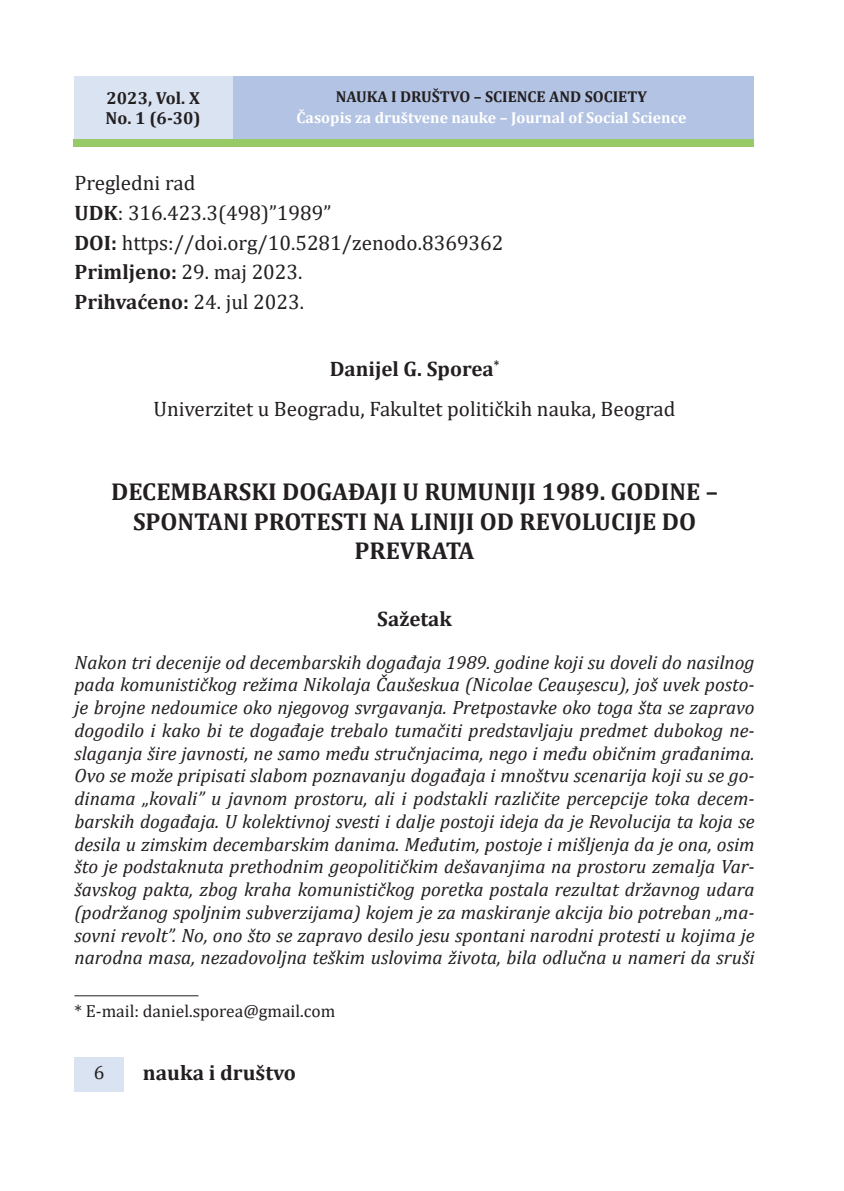
<style>
.page{position:relative;width:844px;height:1191px;background:#fff}
.page>*{position:absolute;margin:0;border:0;box-sizing:border-box;transform-origin:0 0}
.t1{font:700 24.5px/29.8px "Cambria";color:#231f20;text-align:center}
.t2{font:700 21.35px "Cambria";color:#231f20}
.t3{font:21px/29.8px "Cambria";color:#231f20}
.t4{font:700 21px "Cambria";color:#231f20}
.t5{font:italic 19.25px/22.8px "Cambria";color:#231f20;text-align:justify}
.t6{font:19.25px "Cambria";color:#231f20}
.t7{font:17.5px "Cambria";color:#231f20}
.t8{font:700 17.5px/20.5px "Cambria";color:#231f20}
.t9{font:700 15.75px "Cambria";color:#fff}
.t10{font:700 15.75px "Cambria";color:#231f20}
.s1{font-weight:700}
</style>
<div class="page">
<div style="left:74px;top:77px;width:679px;height:62px;background:#b3c3e3"></div>
<div style="left:74px;top:139px;width:679px;height:7px;background:#98c967"></div>
<div style="left:74px;top:77px;width:159px;height:62px;background:#d9e3f2"></div>
<div style="left:74px;top:1057px;width:50px;height:34px;background:#d9e3f2"></div>
<hr style="left:74px;top:995px;width:124px;height:1px;background:#231f20">
<p class="t8" style="left:106px;top:87px;width:97px">2023, Vol. X<br>No. 1 (6-30)</p>
<p class="t10" style="left:336px;top:85px;width:312px">NAUKA I DRUŠTVO – SCIENCE AND SOCIETY</p>
<p class="t9" style="left:296px;top:106px;width:391px">Časopis za društvene nauke – Journal of Social Science</p>
<p class="t3" style="left:74px;top:168px;width:430px">Pregledni rad<br><span class="s1">UDK</span>: 316.423.3(498)”1989”<br><span class="s1">DOI:</span> https://doi.org/10.5281/zenodo.8369362<br><span class="s1">Primljeno:</span> 29. maj 2023.<br><span class="s1">Prihvaćeno:</span> 24. jul 2023.</p>
<p class="t3" style="left:153px;top:348px;width:523px;line-height:40.2px;text-align:center"><span class="s1">Danijel G. Sporea</span><sup>*<br></sup>Univerzitet u Beogradu, Fakultet političkih nauka, Beograd</p>
<p class="t1" style="left:111px;top:476px;width:608px">DECEMBARSKI DOGAĐAJI U RUMUNIJI 1989. GODINE –<br>SPONTANI PROTESTI NA LINIJI OD REVOLUCIJE DO<br>PREVRATA</p>
<p class="t4" style="left:377px;top:604px;width:76px">Sažetak</p>
<p class="t5" style="left:74px;top:650px;width:681px">Nakon tri decenije od decembarskih događaja 1989. godine koji su doveli do nasilnog pada komunističkog režima Nikolaja Čaušeskua (Nicolae Ceaușescu), još uvek posto&shy;je brojne nedoumice oko njegovog svrgavanja. Pretpostavke oko toga šta se zapravo dogodilo i kako bi te događaje trebalo tumačiti predstavljaju predmet dubokog ne&shy;slaganja šire javnosti, ne samo među stručnjacima, nego i među običnim građanima.<br>Ovo se može pripisati slabom poznavanju događaja i mnoštvu scenarija koji su se go&shy;dinama „kovali” u javnom prostoru, ali i podstakli različite percepcije toka decem&shy;barskih događaja. U kolektivnoj svesti i dalje postoji ideja da je Revolucija ta koja se desila u zimskim decembarskim danima. Međutim, postoje i mišljenja da je ona, osim što je podstaknuta prethodnim geopolitičkim dešavanjima na prostoru zemalja Var&shy;šavskog pakta, zbog kraha komunističkog poretka postala rezultat državnog udara (podržanog spoljnim subverzijama) kojem je za maskiranje akcija bio potreban „ma&shy;sovni revolt”. No, ono što se zapravo desilo jesu spontani narodni protesti u kojima je narodna masa, nezadovoljna teškim uslovima života, bila odlučna u nameri da sruši</p>
<p class="t7" style="left:74px;top:1000px;width:262px">* E-mail: daniel.sporea@gmail.com</p>
<p class="t6" style="left:94px;top:1061px;width:12px">6</p>
<p class="t2" style="left:143px;top:1057px;width:155px">nauka i društvo</p>
</div>
